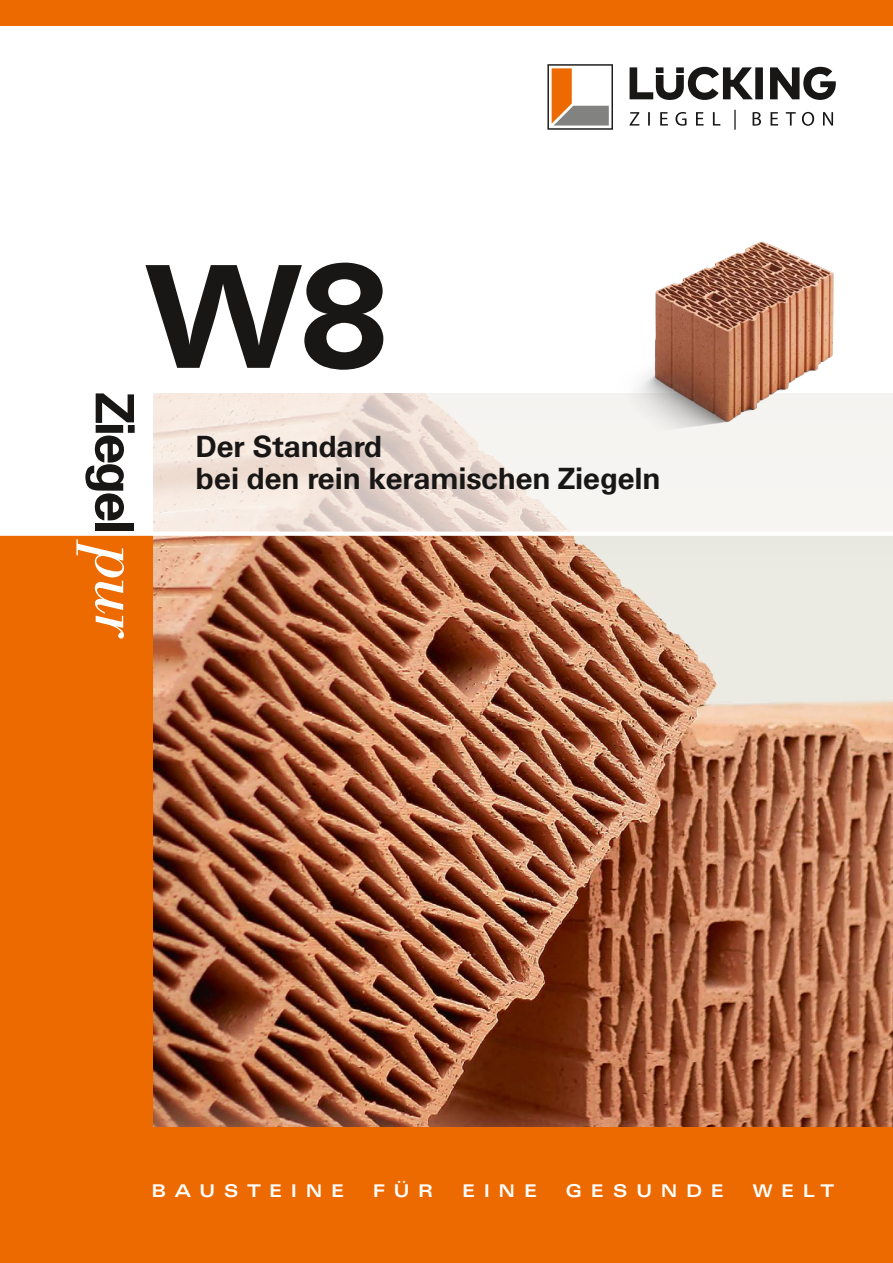
<style>
.page{position:relative;width:893px;height:1263px;background:#fff}
.page>*{position:absolute;margin:0;border:0;box-sizing:border-box;transform-origin:0 0}
.t1{font:700 145.5px "Univers LU";color:#181716}
.t2{font:54.3px "Lpur Kursiv";letter-spacing:-.035em;color:#181716}
.t3{font:700 30px/32px "Univers LU";letter-spacing:-.005em;color:#181716}
.t4{font:700 18px "Univers Extended BQ";letter-spacing:.515em;color:#fff}
.s1{color:#fff}
</style>
<div class="page">
<div style="left:0;top:536px;width:893px;height:727px;background:#ed6a00"></div>
<img style="left:153px;top:536px;width:740px;height:591px">
<div style="left:153px;top:393px;width:740px;height:138px;background:#fbfaf9;opacity:.77"></div>
<div style="left:0;top:0;width:893px;height:26px;background:#ed6a00"></div>
<img style="left:592px;top:242px;width:242px;height:197px">
<svg style="left:630px;top:110px;width:203px;height:20px"></svg>
<svg style="left:630px;top:67px;width:206px;height:33px"></svg>
<svg style="left:547px;top:64px;width:66px;height:66px"></svg>
<h2 class="t2" style="left:135px;top:393px;width:247px;rotate:90deg">ZIEGEL <span class="s1">pur</span></h2>
<h1 class="t1" style="left:145px;top:265px;width:247px">W 8</h1>
<p class="t3" style="left:196px;top:433px;width:467px">Der Standard<br>bei den rein keramischen Ziegeln</p>
<p class="t4" style="left:152px;top:1183px;width:194px">BAUSTEINE</p>
<p class="t4" style="left:373px;top:1183px;width:62px">FÜR</p>
<p class="t4" style="left:462px;top:1183px;width:76px">EINE</p>
<p class="t4" style="left:566px;top:1183px;width:159px">GESUNDE</p>
<p class="t4" style="left:753px;top:1183px;width:83px">WELT</p>
</div>
